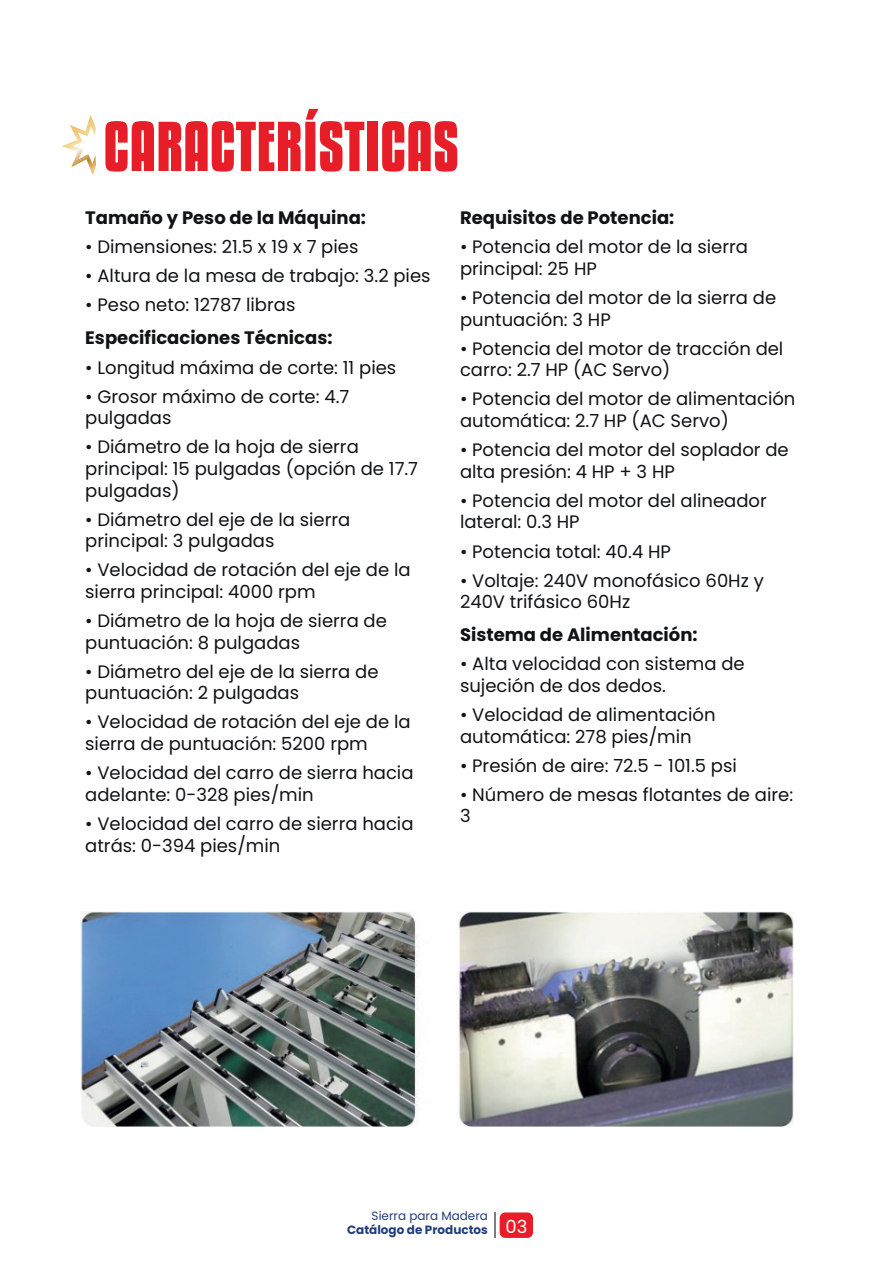
<style>
.page{position:relative;width:893px;height:1263px;background:#fff}
.page>*{position:absolute;margin:0;border:0;box-sizing:border-box;transform-origin:0 0}
.t1{font:700 62.4px "Kenyan Coffee Rg";color:#e71d27}
.t2{font:18px/21.6px "Poppins";color:#101315}
.t3{font:700 18px "Poppins";color:#101315}
.t4{font:700 12px/14.4px "Poppins";color:#213e7c}
.s1{font-weight:400}
.s2{font-weight:400;font-size:18px;color:#fff}
</style>
<div class="page">
<svg style="left:61px;top:115px;width:35px;height:60px"></svg>
<img style="left:81px;top:911px;width:713px;height:215px">
<svg style="left:494px;top:1212px;width:1px;height:26px"></svg>
<div style="left:500px;top:1212px;width:33px;height:26px;background:#e71d27;border-radius:6px"></div>
<h1 class="t1" style="left:103px;top:104px;width:357px">CARACTERÍSTICAS</h1>
<p class="t3" style="left:85px;top:207px;width:282px">Tamaño y Peso de la Máquina:</p>
<p class="t2" style="left:85px;top:236px;width:275px">• Dimensiones: 21.5 x 19 x 7 pies</p>
<p class="t2" style="left:85px;top:265px;width:347px">• Altura de la mesa de trabajo: 3.2 pies</p>
<p class="t2" style="left:85px;top:294px;width:212px">• Peso neto: 12787 libras</p>
<p class="t3" style="left:85px;top:328px;width:249px">Especificaciones Técnicas:</p>
<p class="t2" style="left:85px;top:356px;width:313px">• Longitud máxima de corte: 11 pies</p>
<p class="t2" style="left:85px;top:386px;width:266px">• Grosor máximo de corte: 4.7 pulgadas</p>
<p class="t2" style="left:85px;top:436px;width:334px">• Diámetro de la hoja de sierra principal: 15 pulgadas (opción de 17.7 pulgadas)</p>
<p class="t2" style="left:85px;top:509px;width:267px">• Diámetro del eje de la sierra principal: 3 pulgadas</p>
<p class="t2" style="left:85px;top:559px;width:327px">• Velocidad de rotación del eje de la sierra principal: 4000 rpm</p>
<p class="t2" style="left:85px;top:610px;width:303px">• Diámetro de la hoja de sierra de puntuación: 8 pulgadas</p>
<p class="t2" style="left:85px;top:661px;width:295px">• Diámetro del eje de la sierra de puntuación: 2 pulgadas</p>
<p class="t2" style="left:85px;top:711px;width:327px">• Velocidad de rotación del eje de la sierra de puntuación: 5200 rpm</p>
<p class="t2" style="left:85px;top:762px;width:330px">• Velocidad del carro de sierra hacia adelante: 0-328 pies/min</p>
<p class="t2" style="left:85px;top:813px;width:330px">• Velocidad del carro de sierra hacia atrás: 0-394 pies/min</p>
<p class="t3" style="left:460px;top:207px;width:216px">Requisitos de Potencia:</p>
<p class="t2" style="left:460px;top:236px;width:290px">• Potencia del motor de la sierra principal: 25 HP</p>
<p class="t2" style="left:460px;top:287px;width:318px">• Potencia del motor de la sierra de puntuación: 3 HP</p>
<p class="t2" style="left:460px;top:338px;width:325px">• Potencia del motor de tracción del carro: 2.7 HP (AC Servo)</p>
<p class="t2" style="left:460px;top:388px;width:337px">• Potencia del motor de alimentación automática: 2.7 HP (AC Servo)</p>
<p class="t2" style="left:460px;top:439px;width:330px">• Potencia del motor del soplador de alta presión: 4 HP + 3 HP</p>
<p class="t2" style="left:460px;top:490px;width:308px">• Potencia del motor del alineador lateral: 0.3 HP</p>
<p class="t2" style="left:460px;top:540px;width:212px">• Potencia total: 40.4 HP</p>
<p class="t2" style="left:460px;top:570px;width:305px">• Voltaje: 240V monofásico 60Hz y<br>240V trifásico 60Hz</p>
<p class="t3" style="left:460px;top:624px;width:239px">Sistema de Alimentación:</p>
<p class="t2" style="left:460px;top:653px;width:286px">• Alta velocidad con sistema de sujeción de dos dedos.</p>
<p class="t2" style="left:460px;top:704px;width:257px">• Velocidad de alimentación automática: 278 pies/min</p>
<p class="t2" style="left:460px;top:755px;width:278px">• Presión de aire: 72.5 - 101.5 psi</p>
<p class="t2" style="left:460px;top:784px;width:335px">• Número de mesas flotantes de aire:<br>3</p>
<p class="t4" style="left:347px;top:1209px;width:182px;text-indent:25px"><span class="s1">Sierra para Madera<br></span>Catálogo de Productos <span class="s2">03</span></p>
</div>
